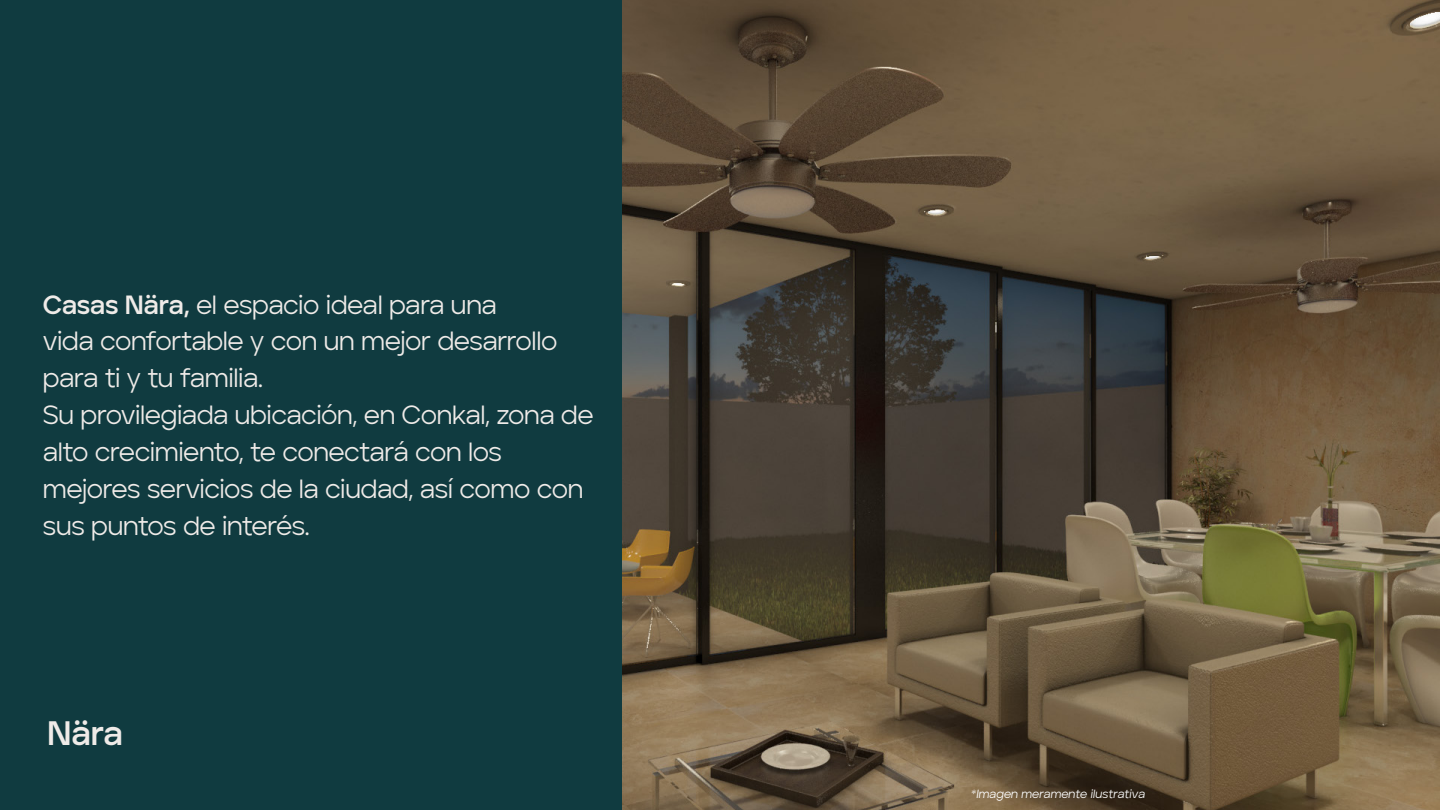
<style>
.page{position:relative;width:1440px;height:810px;background:#fff}
.page>*{position:absolute;margin:0;border:0;box-sizing:border-box;transform-origin:0 0}
.t1{font:700 33.75px "Aventa";color:#efebe8}
.t2{font:26.25px/36.8px "Aventa";letter-spacing:-.02em;color:#efebe8}
.t3{font:11.85px "Aventa Itallic";letter-spacing:-.005em;color:#fff}
.s1{font-weight:700}
</style>
<div class="page">
<div style="left:0;top:0;width:622px;height:810px;background:#103b40"></div>
<img style="left:622px;top:0;width:818px;height:810px">
<p class="t2" style="left:43px;top:286px;width:552px"><span class="s1">Casas Nära,</span> el espacio ideal para una<br>vida confortable y con un mejor desarrollo para ti y tu familia.<br>Su provilegiada ubicación, en Conkal, zona de alto crecimiento, te conectará con los mejores servicios de la ciudad, así como con sus puntos de interés.</p>
<p class="t1" style="left:47px;top:712px;width:77px">Nära</p>
<p class="t3" style="left:972px;top:787px;width:175px">*Imagen meramente ilustrativa</p>
</div>
